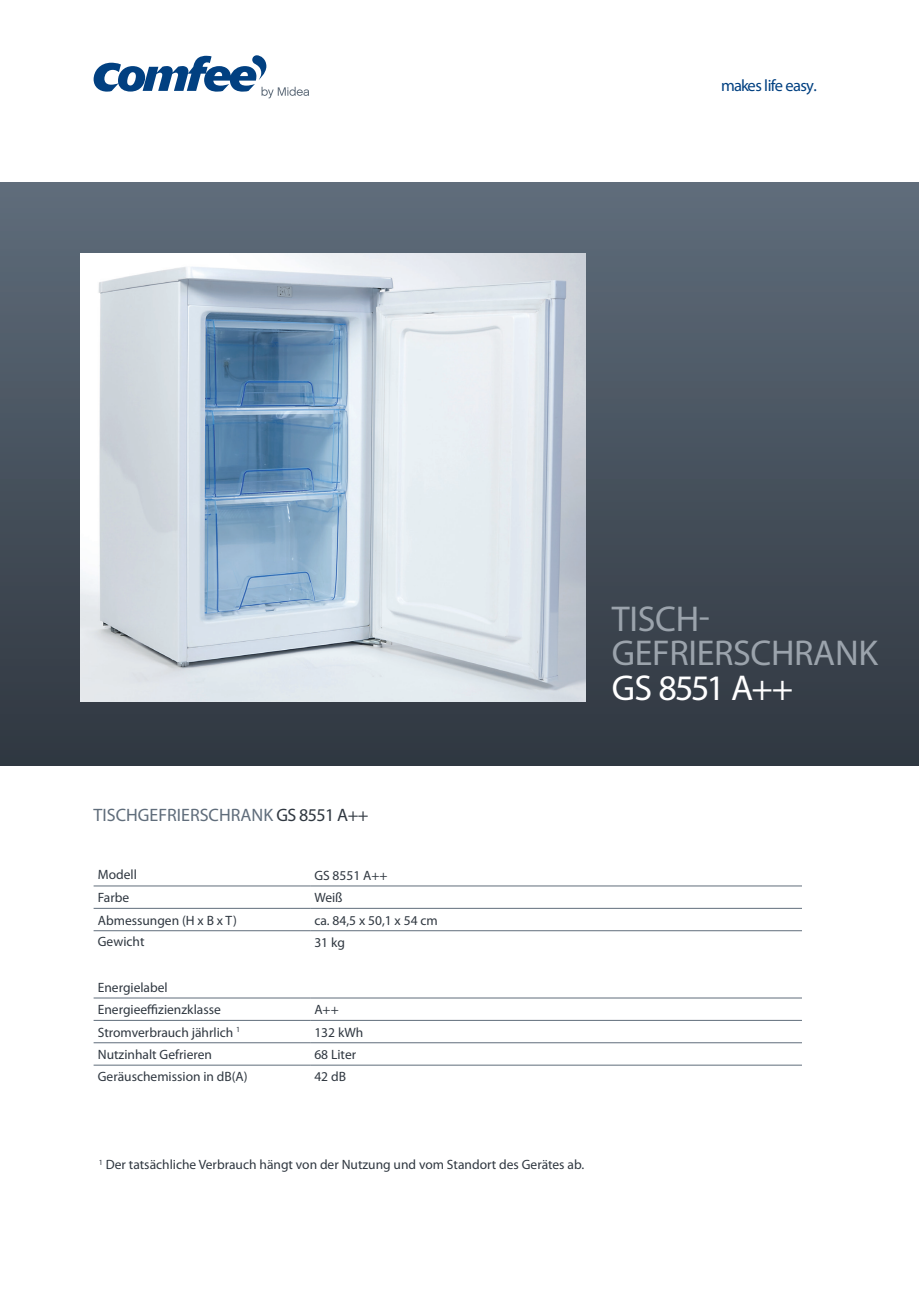
<style>
.page{position:relative;width:919px;height:1289px;background:#fff}
.page>*{position:absolute;margin:0;border:0;box-sizing:border-box;transform-origin:0 0}
.t1{font:36px/34.2px "Myriad Pro";letter-spacing:-.01em;color:#9ba3ac}
.t2{font:36px "Myriad Pro";letter-spacing:-.06em;color:#fff}
.t3{font:18px "Myriad Pro";color:#606d7b}
.t4{font:16.5px "Myriad Pro";letter-spacing:-.045em;color:#014081}
.t5{font:13.5px/22.4px "Myriad Pro";color:#2f3740}
.s1{color:#2f3740}
</style>
<div class="page">
<div style="left:0;top:183px;width:918px;height:582px;background:linear-gradient(to bottom,#5f6d7b,#313841)"></div>
<svg style="left:94px;top:55px;width:215px;height:44px"></svg>
<hr style="left:94px;top:885px;width:216px;height:1px;background:#606d7b">
<hr style="left:310px;top:885px;width:491px;height:1px;background:#606d7b">
<hr style="left:94px;top:908px;width:216px;height:1px;background:#606d7b">
<hr style="left:310px;top:908px;width:491px;height:1px;background:#606d7b">
<hr style="left:94px;top:930px;width:216px;height:1px;background:#606d7b">
<hr style="left:310px;top:930px;width:491px;height:1px;background:#606d7b">
<hr style="left:94px;top:997px;width:216px;height:1px;background:#606d7b">
<hr style="left:310px;top:997px;width:491px;height:1px;background:#606d7b">
<hr style="left:94px;top:1020px;width:216px;height:1px;background:#606d7b">
<hr style="left:94px;top:1042px;width:216px;height:1px;background:#606d7b">
<hr style="left:310px;top:1020px;width:491px;height:1px;background:#606d7b">
<hr style="left:310px;top:1042px;width:491px;height:1px;background:#606d7b">
<hr style="left:94px;top:1064px;width:216px;height:1px;background:#606d7b">
<hr style="left:310px;top:1064px;width:491px;height:1px;background:#606d7b">
<img style="left:81px;top:253px;width:504px;height:448px">
<p class="t4" style="left:721px;top:75px;width:97px">makes life easy.</p>
<h1 class="t1" style="left:612px;top:601px;width:267px">TISCH-<br>GEFRIERSCHRANK</h1>
<h1 class="t2" style="left:612px;top:665px;width:183px">GS 8551 A++</h1>
<h2 class="t3" style="left:94px;top:804px;width:276px">TISCHGEFRIERSCHRANK <span class="s1">GS 8551 A++</span></h2>
<p class="t5" style="left:98px;top:863px;width:41px">Modell</p>
<p class="t5" style="left:314px;top:863px;width:75px">GS 8551 A++</p>
<p class="t5" style="left:98px;top:885px;width:33px">Farbe</p>
<p class="t5" style="left:314px;top:886px;width:30px">Weiß</p>
<p class="t5" style="left:98px;top:908px;width:140px">Abmessungen (H x B x T)</p>
<p class="t5" style="left:314px;top:908px;width:125px">ca. 84,5 x 50,1 x 54 cm</p>
<p class="t5" style="left:98px;top:930px;width:48px">Gewicht</p>
<p class="t5" style="left:314px;top:931px;width:32px">31 kg</p>
<p class="t5" style="left:98px;top:975px;width:125px">Energielabel<br>Energieeffizienzklasse</p>
<p class="t5" style="left:314px;top:998px;width:26px">A++</p>
<p class="t5" style="left:98px;top:1020px;width:144px">Stromverbrauch jährlich <sup>1</sup></p>
<p class="t5" style="left:314px;top:1020px;width:50px">132 kWh</p>
<p class="t5" style="left:98px;top:1043px;width:116px">Nutzinhalt Gefrieren</p>
<p class="t5" style="left:314px;top:1043px;width:43px">68 Liter</p>
<p class="t5" style="left:98px;top:1065px;width:151px">Geräuschemission in dB(A)</p>
<p class="t5" style="left:314px;top:1065px;width:33px">42 dB</p>
<p class="t5" style="left:99px;top:1153px;width:486px"><sup>1</sup> Der tatsächliche Verbrauch hängt von der Nutzung und vom Standort des Gerätes ab.</p>
</div>
